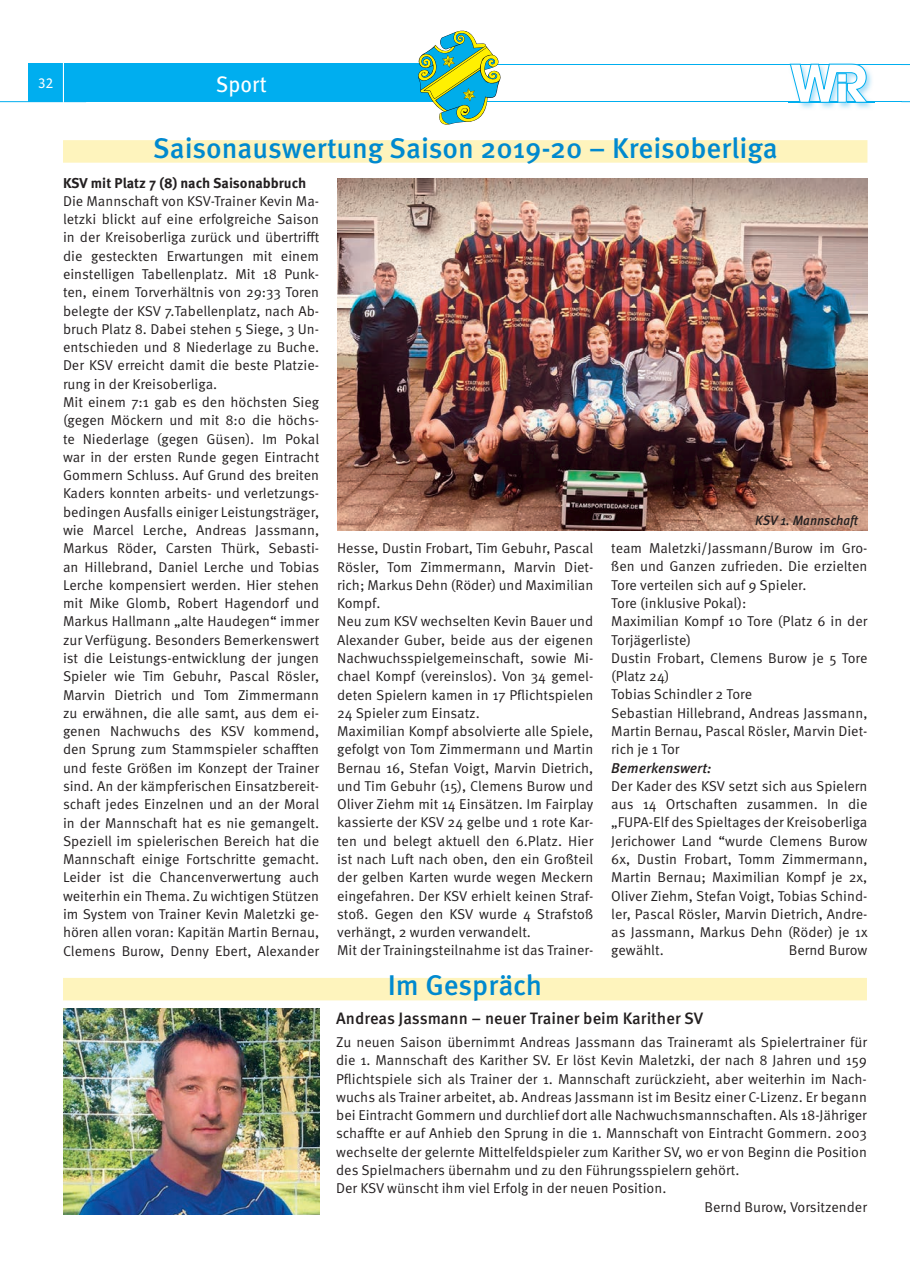
<style>
.page{position:relative;width:910px;height:1280px;background:#fff}
.page>*{position:absolute;margin:0;border:0;box-sizing:border-box;transform-origin:0 0}
.t1{font:500 28.5px "Meta Pro";color:#0089cf}
.t2{font:22.5px "Meta Pro";color:#fff;scale:.95 1}
.t3{font:500 16.5px "Meta Pro";color:#231f20}
.t4{font:15px "Today SB";color:#fff;scale:.95 1}
.t5{font:14.25px/18.3px "Meta Pro";color:#231f20}
.t6{font:700 14.25px "Meta Pro";color:#231f20}
.t7{font:italic 500 14.25px "Meta Pro";color:#231f20}
.t8{font:italic 500 13.5px "Meta Pro";color:#231f20;scale:.95 1}
</style>
<div class="page">
<div style="left:64px;top:63px;width:392px;height:39px;background:#00aeef"></div>
<hr style="left:0;top:101px;width:86px;height:1px;background:#00aeef">
<hr style="left:86px;top:101px;width:815px;height:1px;background:#00aeef">
<hr style="left:86px;top:64px;width:815px;height:1px;background:#00aeef">
<div style="left:28px;top:63px;width:35px;height:39px;background:#00aeef"></div>
<hr style="left:63px;top:62px;width:1px;height:41px;background:#fff">
<img style="left:418px;top:30px;width:83px;height:95px">
<img style="left:789px;top:63px;width:85px;height:46px">
<svg style="left:790px;top:64px;width:78px;height:39px"></svg>
<div style="left:63px;top:140px;width:804px;height:23px;background:#fef4bd"></div>
<img style="left:337px;top:178px;width:530px;height:353px">
<div style="left:63px;top:978px;width:804px;height:22px;background:#fef4bd"></div>
<img style="left:63px;top:1008px;width:256px;height:207px">
<p class="t4" style="left:38px;top:75px;width:17px">32</p>
<h2 class="t2" style="left:216px;top:70px;width:55px">Sport</h2>
<h1 class="t1" style="left:153px;top:130px;width:626px">Saisonauswertung Saison 2019-20 – Kreisoberliga</h1>
<p class="t6" style="left:63px;top:174px;width:245px">KSV mit Platz 7 (8) nach Saisonabbruch</p>
<p class="t5" style="left:63px;top:192px;width:258px">Die Mannschaft von KSV-Trainer Kevin Ma&shy;letzki blickt auf eine erfolgreiche Saison in der Kreisoberliga zurück und übertrifft die gesteckten Erwartungen mit einem einstelligen Tabellenplatz. Mit 18 Punk&shy;ten, einem Torverhältnis von 29:33 Toren belegte der KSV 7.Tabellenplatz, nach Ab&shy;bruch Platz 8. Dabei stehen 5 Siege, 3 Un&shy;entschieden und 8 Niederlage zu Buche.<br>Der KSV erreicht damit die beste Platzie&shy;rung in der Kreisoberliga.<br>Mit einem 7:1 gab es den höchsten Sieg (gegen Möckern und mit 8:0 die höchs&shy;te Niederlage (gegen Güsen). Im Pokal war in der ersten Runde gegen Eintracht Gommern Schluss. Auf Grund des breiten Kaders konnten arbeits- und verletzungs&shy;bedingen Ausfalls einiger Leistungsträger, wie Marcel Lerche, Andreas Jassmann, Markus Röder, Carsten Thürk, Sebasti&shy;an Hillebrand, Daniel Lerche und Tobias Lerche kompensiert werden. Hier stehen mit Mike Glomb, Robert Hagendorf und Markus Hallmann „alte Haudegen“ immer zur Verfügung. Besonders Bemerkenswert ist die Leistungs-entwicklung der jungen Spieler wie Tim Gebuhr, Pascal Rösler, Marvin Dietrich und Tom Zimmermann zu erwähnen, die alle samt, aus dem ei&shy;genen Nachwuchs des KSV kommend, den Sprung zum Stammspieler schafften und feste Größen im Konzept der Trainer sind. An der kämpferischen Einsatzbereit&shy;schaft jedes Einzelnen und an der Moral in der Mannschaft hat es nie gemangelt.<br>Speziell im spielerischen Bereich hat die Mannschaft einige Fortschritte gemacht.<br>Leider ist die Chancenverwertung auch weiterhin ein Thema. Zu wichtigen Stützen im System von Trainer Kevin Maletzki ge&shy;hören allen voran: Kapitän Martin Bernau, Clemens Burow, Denny Ebert, Alexander</p>
<p class="t8" style="left:755px;top:512px;width:110px">KSV 1. Mannschaft</p>
<p class="t5" style="left:337px;top:540px;width:258px">Hesse, Dustin Frobart, Tim Gebuhr, Pascal Rösler, Tom Zimmermann, Marvin Diet&shy;rich; Markus Dehn (Röder) und Maximilian Kompf.<br>Neu zum KSV wechselten Kevin Bauer und Alexander Guber, beide aus der eigenen Nachwuchsspielgemeinschaft, sowie Mi&shy;chael Kompf (vereinslos). Von 34 gemel&shy;deten Spielern kamen in 17 Pflichtspielen 24 Spieler zum Einsatz.<br>Maximilian Kompf absolvierte alle Spiele, gefolgt von Tom Zimmermann und Martin Bernau 16, Stefan Voigt, Marvin Dietrich, und Tim Gebuhr (15), Clemens Burow und Oliver Ziehm mit 14 Einsätzen. Im Fairplay kassierte der KSV 24 gelbe und 1 rote Kar&shy;ten und belegt aktuell den 6.Platz. Hier ist nach Luft nach oben, den ein Großteil der gelben Karten wurde wegen Meckern eingefahren. Der KSV erhielt keinen Straf&shy;stoß. Gegen den KSV wurde 4 Strafstoß verhängt, 2 wurden verwandelt.<br>Mit der Trainingsteilnahme ist das Trainer-</p>
<p class="t5" style="left:611px;top:539px;width:258px">team Maletzki/Jassmann/Burow im Gro&shy;ßen und Ganzen zufrieden. Die erzielten<br>Tore verteilen sich auf 9 Spieler.<br>Tore (inklusive Pokal):<br>Maximilian Kompf 10 Tore (Platz 6 in der<br>Torjägerliste)<br>Dustin Frobart, Clemens Burow je 5 Tore (Platz 24)<br>Tobias Schindler 2 Tore<br>Sebastian Hillebrand, Andreas Jassmann,<br>Martin Bernau, Pascal Rösler, Marvin Diet&shy;rich je 1 Tor</p>
<p class="t7" style="left:611px;top:759px;width:102px">Bemerkenswert:</p>
<p class="t5" style="left:611px;top:777px;width:258px;text-align:justify">Der Kader des KSV setzt sich aus Spielern aus 14 Ortschaften zusammen. In die „FUPA-Elf des Spieltages der Kreisoberliga Jerichower Land “wurde Clemens Burow 6x, Dustin Frobart, Tomm Zimmermann, Martin Bernau; Maximilian Kompf je 2x, Oliver Ziehm, Stefan Voigt, Tobias Schind&shy;ler, Pascal Rösler, Marvin Dietrich, Andre&shy;as Jassmann, Markus Dehn (Röder) je 1x gewählt.</p>
<p class="t5" style="left:789px;top:942px;width:80px">Bernd Burow</p>
<h1 class="t1" style="left:388px;top:967px;width:156px">Im Gespräch</h1>
<p class="t3" style="left:336px;top:1007px;width:369px">Andreas Jassmann – neuer Trainer beim Karither SV</p>
<p class="t5" style="left:336px;top:1033px;width:532px">Zu neuen Saison übernimmt Andreas Jassmann das Traineramt als Spielertrainer für</p>
<p class="t5" style="left:336px;top:1051px;width:532px">die 1. Mannschaft des Karither SV. Er löst Kevin Maletzki, der nach 8 Jahren und 159</p>
<p class="t5" style="left:336px;top:1070px;width:532px">Pflichtspiele sich als Trainer der 1. Mannschaft zurückzieht, aber weiterhin im Nach-</p>
<p class="t5" style="left:336px;top:1088px;width:532px">wuchs als Trainer arbeitet, ab. Andreas Jassmann ist im Besitz einer C-Lizenz. Er begann</p>
<p class="t5" style="left:336px;top:1106px;width:532px">bei Eintracht Gommern und durchlief dort alle Nachwuchsmannschaften. Als 18-Jähriger</p>
<p class="t5" style="left:336px;top:1125px;width:532px">schaffte er auf Anhieb den Sprung in die 1. Mannschaft von Eintracht Gommern. 2003</p>
<p class="t5" style="left:336px;top:1143px;width:532px">wechselte der gelernte Mittelfeldspieler zum Karither SV, wo er von Beginn die Position</p>
<p class="t5" style="left:336px;top:1161px;width:405px">des Spielmachers übernahm und zu den Führungsspielern gehört.</p>
<p class="t5" style="left:336px;top:1179px;width:332px">Der KSV wünscht ihm viel Erfolg in der neuen Position.</p>
<p class="t5" style="left:705px;top:1198px;width:164px">Bernd Burow, Vorsitzender</p>
</div>
